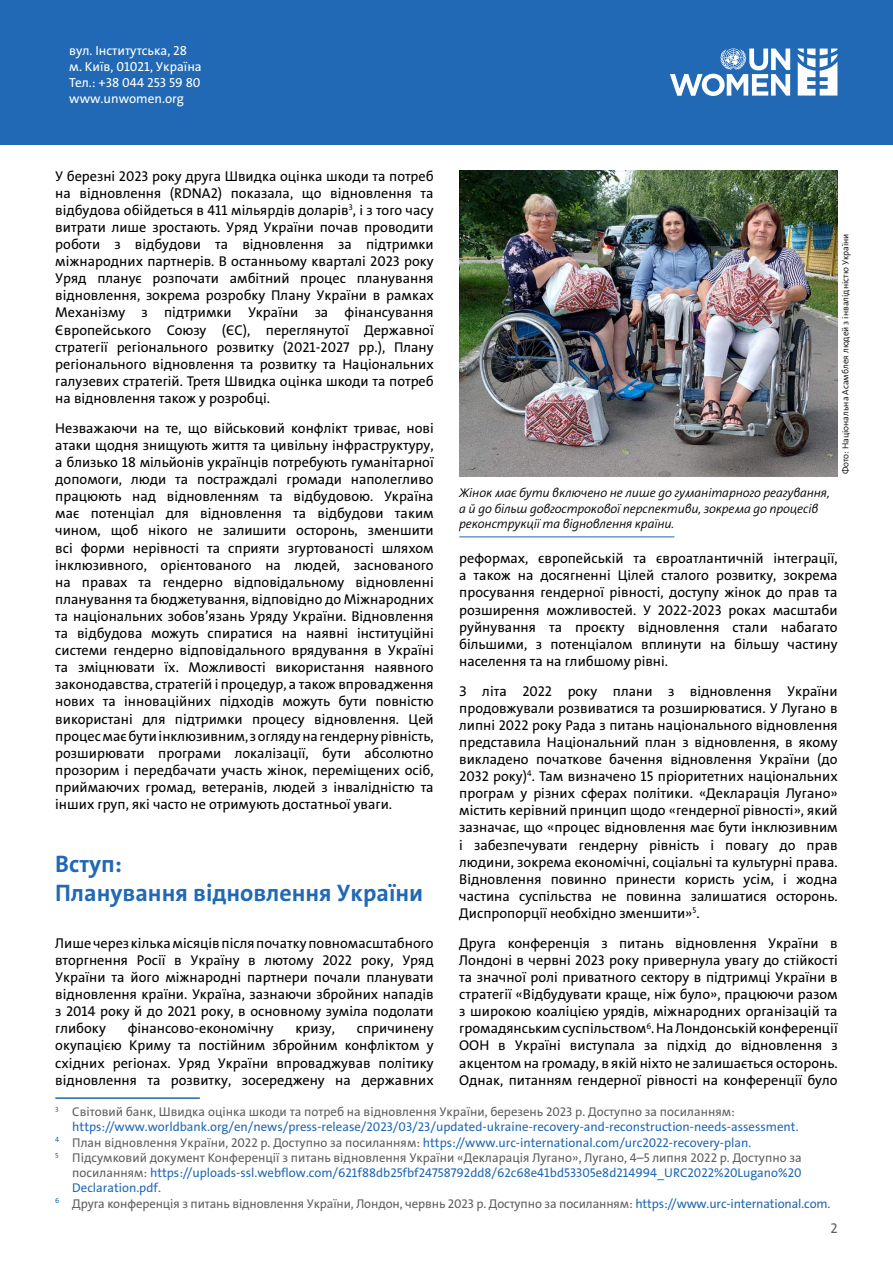
<style>
.page{position:relative;width:893px;height:1263px;background:#fff}
.page>*{position:absolute;margin:0;border:0;box-sizing:border-box;transform-origin:0 0}
.t1{font:700 24px/28.8px "The Sans";color:#2169b4}
.t2{font:14.25px/17.1px "The Sans";color:#000;text-align:justify}
.t3{font:14.25px "The Sans";color:#606060}
.t4{font:13.2px/15.8px "The Sans";color:#fff}
.t5{font:12.75px "The Sans";color:#2169b4}
.t6{font:12.75px "The Sans";color:#606060}
.t7{font:italic 300 12.75px/15.3px "The Sans";letter-spacing:-.01em;color:#000}
.t8{font:300 9px "The Sans";color:#000}
.s1{color:#606060}
.s2{color:#2169b4}
</style>
<div class="page">
<div style="left:0;top:0;width:893px;height:145px;background:#2169b4"></div>
<hr style="left:55px;top:1097px;width:145px;height:2px;background:#2169b4">
<img style="left:459px;top:170px;width:379px;height:306px">
<svg style="left:670px;top:48px;width:120px;height:48px"></svg>
<svg style="left:798px;top:49px;width:39px;height:47px"></svg>
<hr style="left:459px;top:536px;width:215px;height:1px;background:#2169b4">
<p class="t4" style="left:69px;top:43px;width:134px">вул. Інститутська, 28 м. Київ, 01021, Україна<br>Тел.: +38 044 253 59 80 www.unwomen.org</p>
<p class="t2" style="left:55px;top:167px;width:380px">У березні 2023 року друга Швидка оцінка шкоди та потреб на відновлення (RDNA2) показала, що відновлення та відбудова обійдеться в 411 мільярдів доларів<sup>3</sup>, і з того часу витрати лише зростають. Уряд України почав проводити роботи з відбудови та відновлення за підтримки міжнародних партнерів. В останньому кварталі 2023 року Уряд планує розпочати амбітний процес планування відновлення, зокрема розробку Плану України в рамках Механізму з підтримки України за фінансування Європейського Союзу (ЄС), переглянутої Державної стратегії регіонального розвитку (2021-2027 рр.), Плану регіонального відновлення та розвитку та Національних галузевих стратегій. Третя Швидка оцінка шкоди та потреб на відновлення також у розробці.</p>
<p class="t2" style="left:55px;top:420px;width:380px">Незважаючи на те, що військовий конфлікт триває, нові атаки щодня знищують життя та цивільну інфраструктуру, а близько 18 мільйонів українців потребують гуманітарної допомоги, люди та постраждалі громади наполегливо працюють над відновленням та відбудовою. Україна має потенціал для відновлення та відбудови таким чином, щоб нікого не залишити осторонь, зменшити всі форми нерівності та сприяти згуртованості шляхом інклюзивного, орієнтованого на людей, заснованого на правах та гендерно відповідальному відновленні планування та бюджетування, відповідно до Міжнародних та національних зобов’язань Уряду України. Відновлення та відбудова можуть спиратися на наявні інституційні системи гендерно відповідального врядування в Україні та зміцнювати їх. Можливості використання наявного законодавства, стратегій і процедур, а також впровадження нових та інноваційних підходів можуть бути повністю використані для підтримки процесу відновлення. Цей процес має бути інклюзивним, з огляду на гендерну рівність, розширювати програми локалізації, бути абсолютно прозорим і передбачати участь жінок, переміщених осіб, приймаючих громад, ветеранів, людей з інвалідністю та інших груп, які часто не отримують достатньої уваги.</p>
<p class="t8" style="left:840px;top:474px;width:242px;rotate:-90deg">Фото: Національна Асамблея людей з інвалідністю України</p>
<p class="t7" style="left:459px;top:486px;width:372px">Жінок має бути включено не лише до гуманітарного реагування, а й до більш довгострокової перспективи, зокрема до процесів реконструкції та відновлення країни.</p>
<p class="t2" style="left:459px;top:550px;width:380px">реформах, європейській та євроатлантичній інтеграції, а також на досягненні Цілей сталого розвитку, зокрема просування гендерної рівності, доступу жінок до прав та розширення можливостей. У 2022-2023 роках масштаби руйнування та проєкту відновлення стали набагато більшими, з потенціалом вплинути на більшу частину населення та на глибшому рівні.</p>
<p class="t2" style="left:459px;top:682px;width:380px">З літа 2022 року плани з відновлення України продовжували розвиватися та розширюватися. У Лугано в липні 2022 року Рада з питань національного відновлення представила Національний план з відновлення, в якому викладено початкове бачення відновлення України (до 2032 року)<sup>4</sup>. Там визначено 15 пріоритетних національних програм у різних сферах політики. «Декларація Лугано» містить керівний принцип щодо «гендерної рівності», який зазначає, що «процес відновлення має бути інклюзивним і забезпечувати гендерну рівність і повагу до прав людини, зокрема економічні, соціальні та культурні права.<br>Відновлення повинно принести користь усім, і жодна частина суспільства не повинна залишатися осторонь.<br>Диспропорції необхідно зменшити»<sup>5</sup>.</p>
<p class="t2" style="left:459px;top:934px;width:380px">Друга конференція з питань відновлення України в Лондоні в червні 2023 року привернула увагу до стійкості та значної ролі приватного сектору в підтримці України в стратегії «Відбудувати краще, ніж було», працюючи разом з широкою коаліцією урядів, міжнародних організацій та громадянським суспільством<sup>6</sup>. На Лондонській конференції ООН в Україні виступала за підхід до відновлення з акцентом на громаду, в якій ніхто не залишається осторонь.<br>Однак, питанням гендерної рівності на конференції було</p>
<p class="t6" style="left:55px;top:1103px;width:681px"><sup>3</sup> Світовий банк, Швидка оцінка шкоди та потреб на відновлення України, березень 2023 р. Доступно за посиланням:</p>
<p class="t5" style="left:72px;top:1119px;width:728px">https://www.worldbank.org/en/news/press-release/2023/03/23/updated-ukraine-recovery-and-reconstruction-needs-assessment.</p>
<p class="t5" style="left:55px;top:1134px;width:698px"><sup>4</sup> <span class="s1">План відновлення України, 2022 р. Доступно за посиланням:</span> https://www.urc-international.com/urc2022-recovery-plan.</p>
<p class="t6" style="left:55px;top:1149px;width:748px"><sup>5</sup> Підсумковий документ Конференції з питань відновлення України «Декларація Лугано», Лугано, 4–5 липня 2022 р. Доступно за</p>
<p class="t5" style="left:72px;top:1164px;width:731px"><span class="s1">посиланням:</span> https://uploads-ssl.webflow.com/621f88db25fbf24758792dd8/62c68e41bd53305e8d214994_URC2022%20Lugano%20</p>
<p class="t5" style="left:72px;top:1180px;width:90px">Declaration.pdf.</p>
<p class="t6" style="left:55px;top:1195px;width:777px"><sup>6</sup> Друга конференція з питань відновлення України, Лондон, червнь 2023 р. Доступно за посиланням: <span class="s2">https://www.urc-international.com.</span></p>
<p class="t3" style="left:830px;top:1219px;width:9px">2</p>
<h1 class="t1" style="left:55px;top:850px;width:369px">Вступ:<br>Планування відновлення України</h1>
<p class="t2" style="left:55px;top:934px;width:380px">Лише через кілька місяців після початку повномасштабного вторгнення Росії в Україну в лютому 2022 року, Уряд України та його міжнародні партнери почали планувати відновлення країни. Україна, зазнаючи збройних нападів з 2014 року й до 2021 року, в основному зуміла подолати глибоку</p>
<p class="t2" style="left:128px;top:1020px;width:147px">фінансово-економічну</p>
<p class="t2" style="left:296px;top:1020px;width:41px">кризу,</p>
<p class="t2" style="left:55px;top:1020px;width:380px;text-indent:302px">спричинену окупацією Криму та постійним збройним конфліктом у східних регіонах. Уряд України впроваджував політику відновлення та розвитку, зосереджену на державних</p>
</div>
